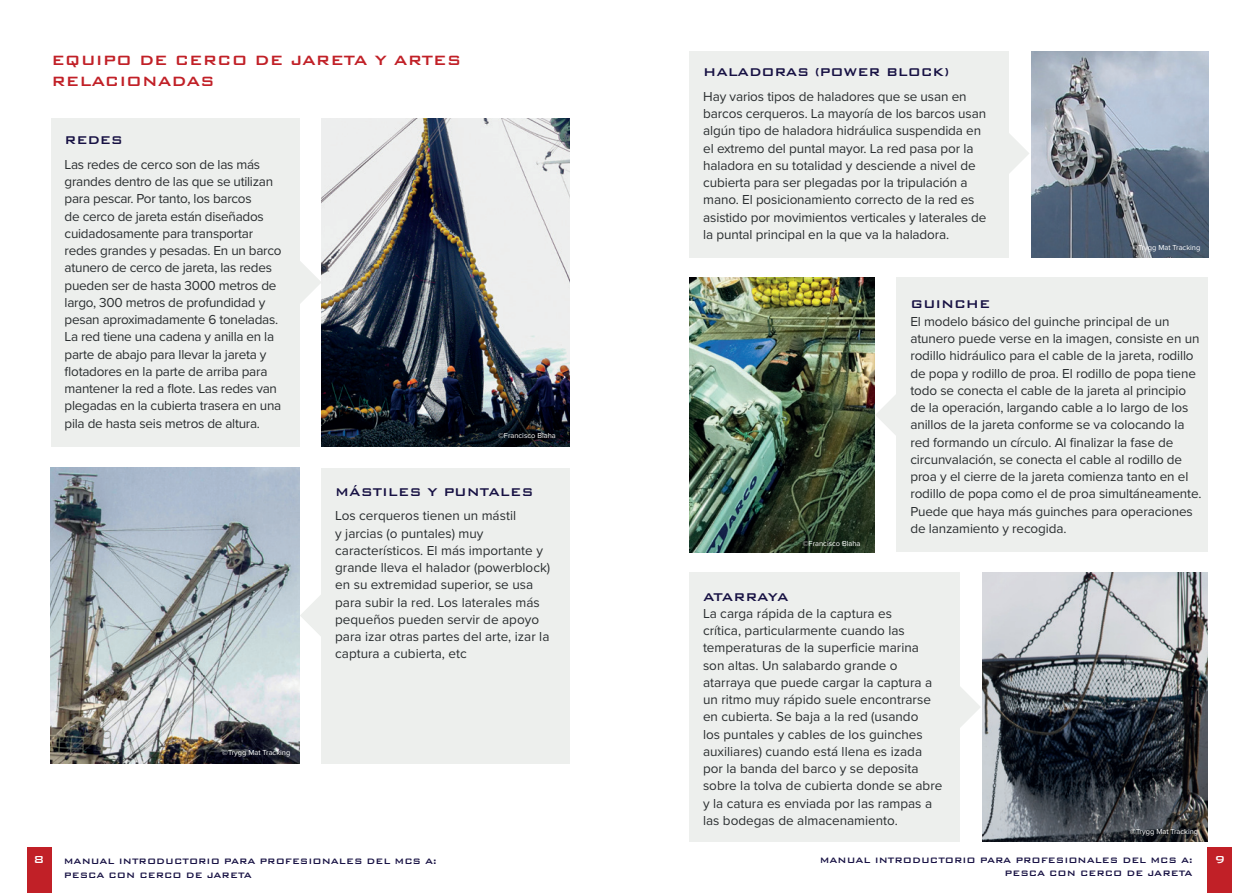
<style>
.page{position:relative;width:1259px;height:893px;background:#fff}
.page>*{position:absolute;margin:0;border:0;box-sizing:border-box;transform-origin:0 0}
.t1{font:500 18px/21px "Bank Gothic BT";color:#c12027}
.t2{font:500 15px "Bank Gothic BT";letter-spacing:-.01em;color:#171143}
.t3{font:500 15px "Bank Gothic BT";letter-spacing:-.055em;color:#171143}
.t4{font:13.5px/17.2px "Proxima Nova";letter-spacing:-.01em;color:#2a2e30}
.t5{font:500 13.5px "Bank Gothic BT";color:#fff}
.t6{font:500 10.5px/13.5px "Bank Gothic BT";color:#171143}
.t7{font:7.5px "Proxima Nova";color:#fff}
</style>
<div class="page">
<img style="left:983px;top:572px;width:225px;height:270px">
<svg style="left:959px;top:685px;width:21px;height:44px"></svg>
<div style="left:689px;top:572px;width:270px;height:270px;background:#edefed"></div>
<svg style="left:876px;top:393px;width:21px;height:44px"></svg>
<div style="left:897px;top:277px;width:311px;height:275px;background:#edefed"></div>
<div style="left:51px;top:118px;width:249px;height:328px;background:#edefed"></div>
<img style="left:321px;top:118px;width:249px;height:328px">
<svg style="left:300px;top:261px;width:22px;height:43px"></svg>
<div style="left:321px;top:468px;width:249px;height:295px;background:#edefed"></div>
<svg style="left:300px;top:595px;width:21px;height:41px"></svg>
<img style="left:51px;top:468px;width:249px;height:295px">
<img style="left:689px;top:277px;width:185px;height:275px">
<div style="left:689px;top:51px;width:319px;height:207px;background:#edefed"></div>
<svg style="left:1008px;top:132px;width:21px;height:43px"></svg>
<img style="left:1031px;top:51px;width:177px;height:207px">
<div style="left:1208px;top:847px;width:24px;height:46px;background:#c12027"></div>
<div style="left:27px;top:847px;width:24px;height:46px;background:#c12027"></div>
<h1 class="t1" style="left:51px;top:49px;width:411px">EQUIPO DE CERCO DE JARETA Y ARTES<br>RELACIONADAS</h1>
<h2 class="t2" style="left:65px;top:132px;width:60px">REDES</h2>
<h2 class="t4" style="left:65px;top:155px;width:218px">Las redes de cerco son de las más grandes dentro de las que se utilizan para pescar. Por tanto, los barcos<br>de cerco de jareta están diseñados cuidadosamente para transportar redes grandes y pesadas. En un barco atunero de cerco de jareta, las redes pueden ser de hasta 3000 metros de largo, 300 metros de profundidad y pesan aproximadamente 6 toneladas.<br>La red tiene una cadena y anilla en la parte de abajo para llevar la jareta y flotadores en la parte de arriba para mantener la red a flote. Las redes van plegadas en la cubierta trasera en una pila de hasta seis metros de altura.</h2>
<p class="t7" style="left:222px;top:746px;width:70px">©Trygg Mat Tracking</p>
<p class="t7" style="left:498px;top:430px;width:59px">©Francisco Blaha</p>
<h2 class="t2" style="left:335px;top:484px;width:200px">MÁSTILES Y PUNTALES</h2>
<h2 class="t4" style="left:335px;top:507px;width:217px">Los cerqueros tienen un mástil<br>y jarcias (o puntales) muy característicos. El más importante y grande lleva el halador (powerblock) en su extremidad superior, se usa para subir la red. Los laterales más pequeños pueden servir de apoyo para izar otras partes del arte, izar la captura a cubierta, etc</h2>
<p class="t5" style="left:34px;top:852px;width:12px">8</p>
<p class="t6" style="left:64px;top:854px;width:374px">MANUAL INTRODUCTORIO PARA PROFESIONALES DEL MCS A:<br>PESCA CON CERCO DE JARETA</p>
<h2 class="t2" style="left:703px;top:64px;width:247px">HALADORAS (POWER BLOCK)</h2>
<h2 class="t4" style="left:703px;top:87px;width:285px">Hay varios tipos de haladores que se usan en barcos cerqueros. La mayoría de los barcos usan algún tipo de haladora hidráulica suspendida en el extremo del puntal mayor. La red pasa por la haladora en su totalidad y desciende a nivel de cubierta para ser plegadas por la tripulación a mano. El posicionamiento correcto de la red es asistido por movimientos verticales y laterales de la puntal principal en la que va la haladora.</h2>
<p class="t7" style="left:1132px;top:242px;width:70px">©Trygg Mat Tracking</p>
<p class="t7" style="left:803px;top:538px;width:59px">©Francisco Blaha</p>
<h2 class="t2" style="left:910px;top:296px;width:81px">GUINCHE</h2>
<h2 class="t4" style="left:910px;top:312px;width:293px">El modelo básico del guinche principal de un atunero puede verse en la imagen, consiste en un rodillo hidráulico para el cable de la jareta, rodillo de popa y rodillo de proa. El rodillo de popa tiene todo se conecta el cable de la jareta al principio de la operación, largando cable a lo largo de los anillos de la jareta conforme se va colocando la red formando un círculo. Al finalizar la fase de circunvalación, se conecta el cable al rodillo de proa y el cierre de la jareta comienza tanto en el rodillo de popa como el de proa simultáneamente.<br>Puede que haya más guinches para operaciones de lanzamiento y recogida.</h2>
<h2 class="t3" style="left:703px;top:588px;width:87px">ATARRAYA</h2>
<h2 class="t4" style="left:703px;top:604px;width:241px">La carga rápida de la captura es<br>crítica, particularmente cuando las temperaturas de la superficie marina son altas. Un salabardo grande o atarraya que puede cargar la captura a un ritmo muy rápido suele encontrarse en cubierta. Se baja a la red (usando<br>los puntales y cables de los guinches auxiliares) cuando está llena es izada por la banda del barco y se deposita sobre la tolva de cubierta donde se abre y la catura es enviada por las rampas a las bodegas de almacenamiento.</h2>
<p class="t7" style="left:1130px;top:825px;width:70px">©Trygg Mat Tracking</p>
<p class="t6" style="left:820px;top:853px;width:374px">MANUAL INTRODUCTORIO PARA PROFESIONALES DEL MCS A:</p>
<p class="t5" style="left:1214px;top:852px;width:12px">9</p>
<p class="t6" style="left:1004px;top:866px;width:189px">PESCA CON CERCO DE JARETA</p>
</div>
